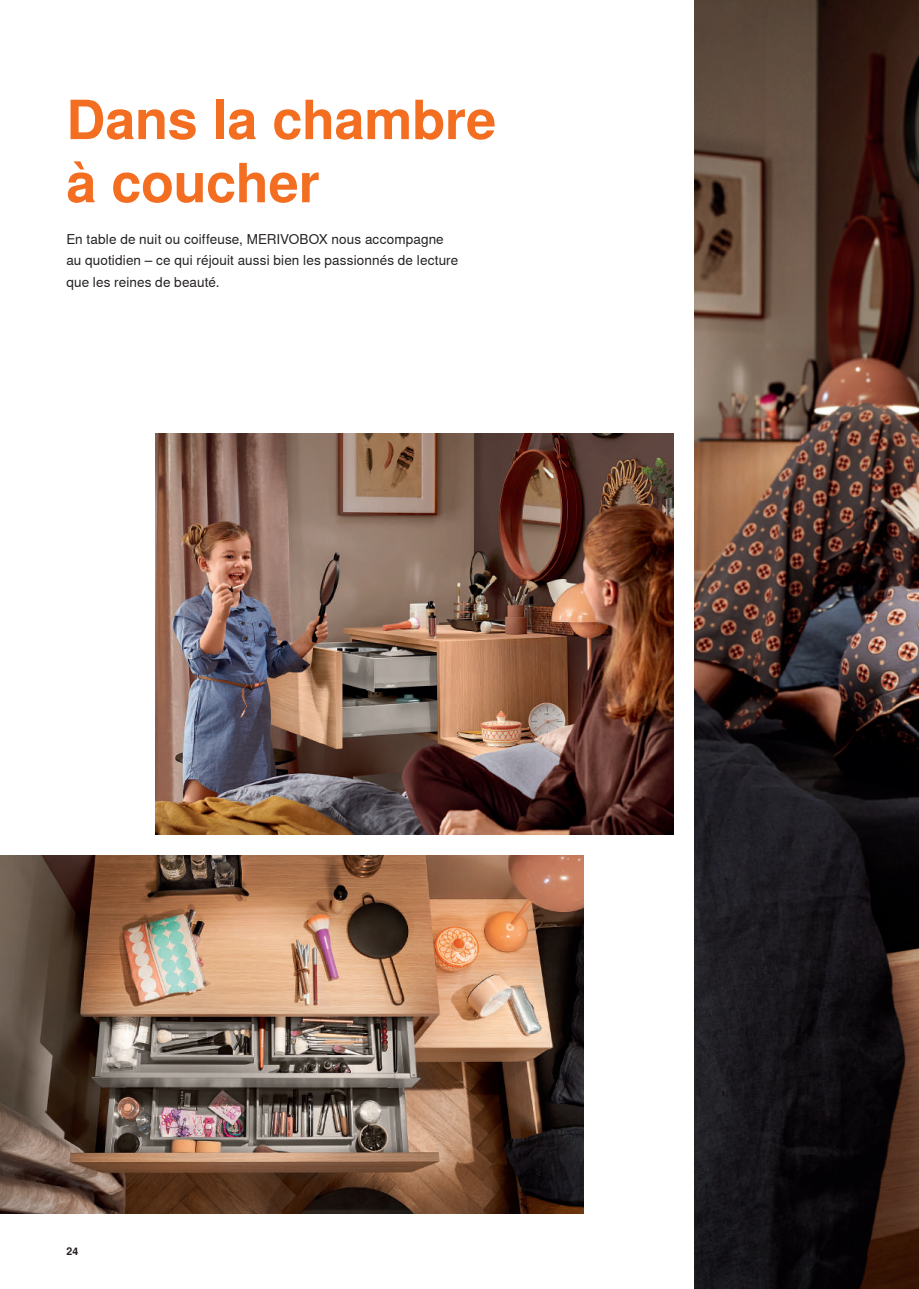
<style>
.page{position:relative;width:919px;height:1289px;background:#fff}
.page>*{position:absolute;margin:0;border:0;box-sizing:border-box;transform-origin:0 0}
.t1{font:700 54px/63.2px "Nimbus Sans Global";letter-spacing:-.005em;color:#f36e21}
.t2{font:13.5px/21px "Nimbus Sans Global";letter-spacing:.01em;color:#231f20}
.t3{font:700 10.5px "Nimbus Sans Global";color:#231f20}
</style>
<div class="page">
<img style="left:694px;top:0;width:224px;height:1288px">
<img style="left:156px;top:434px;width:517px;height:400px">
<img style="left:0;top:855px;width:583px;height:357px">
<h1 class="t1" style="left:66px;top:89px;width:431px">Dans la chambre à coucher</h1>
<p class="t2" style="left:66px;top:229px;width:393px">En table de nuit ou coiffeuse, MERIVOBOX nous accompagne au quotidien – ce qui réjouit aussi bien les passionnés de lecture que les reines de beauté.</p>
<p class="t3" style="left:66px;top:1245px;width:13px">24</p>
</div>
